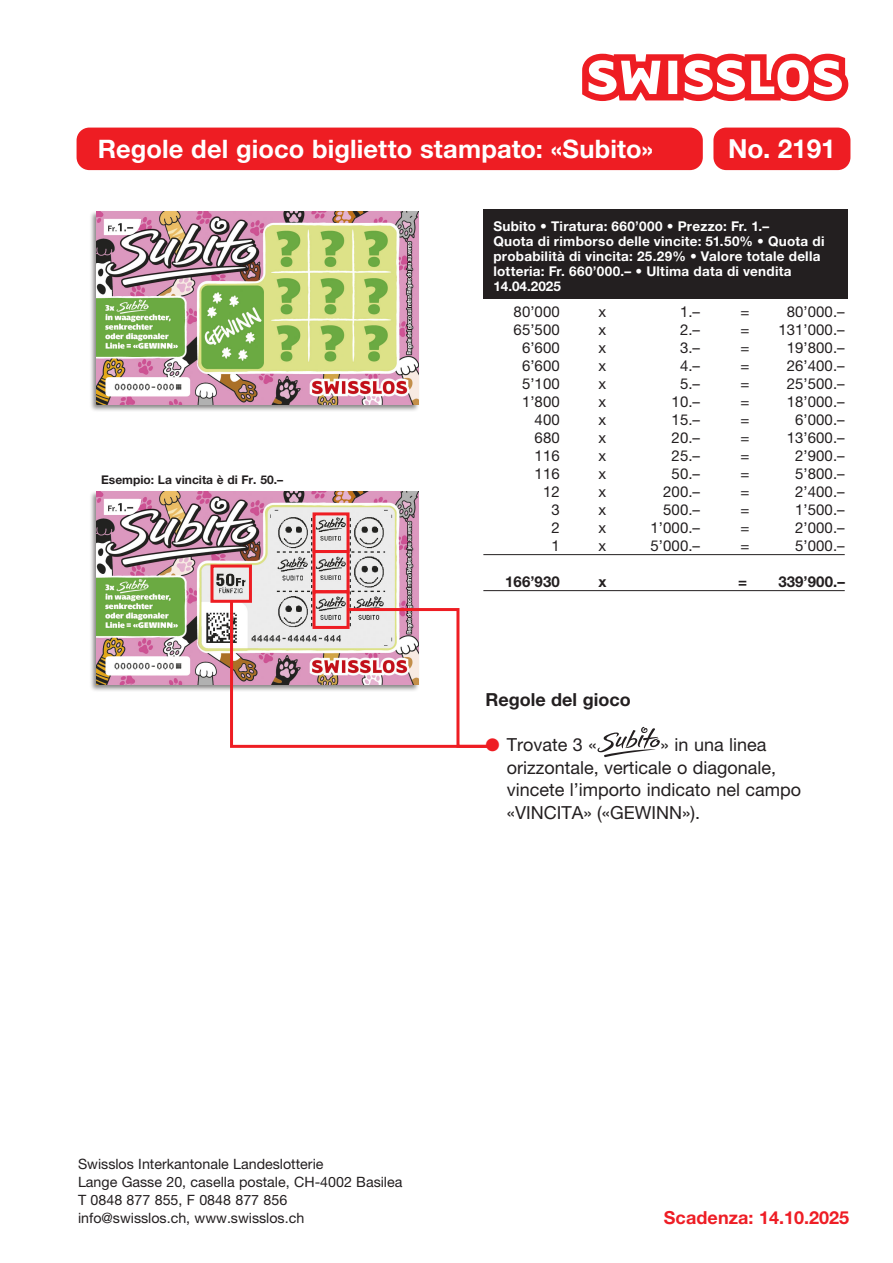
<style>
.page{position:relative;width:893px;height:1263px;background:#fff}
.page>*{position:absolute;margin:0;border:0;box-sizing:border-box;transform-origin:0 0}
.t1{font:700 26.25px "Helvetica Neue LT Std";color:#fff}
.t2{font:700 25.5px "Helvetica Neue LT Std";letter-spacing:.005em;color:#fff}
.t3{font:18px/22.5px "Helvetica Neue LT Std";color:#231f20}
.t4{font:700 18px "Helvetica Neue LT Std";letter-spacing:.005em;color:#ee1d25}
.t5{font:700 18px "Helvetica Neue LT Std";color:#231f20}
.t6{font:15px "Helvetica Neue LT Std";letter-spacing:.005em;color:#231f20}
.t7{font:700 15px "Helvetica Neue LT Std";letter-spacing:.005em;color:#231f20}
.t8{font:14.25px/18px "Helvetica Neue LT Std";color:#231f20}
.t9{font:700 13.5px/15px "Helvetica Neue LT Std";letter-spacing:.02em;color:#fff}
.t10{font:700 12px "Helvetica Neue LT Std";color:#231f20}
.s1{color:#ee1d23}
</style>
<div class="page">
<div style="left:89px;top:490px;width:331px;height:202px;background:#231f20;opacity:.55"></div>
<img style="left:97px;top:492px;width:321px;height:193px">
<svg style="left:597px;top:727px;width:63px;height:30px"></svg>
<div style="left:210px;top:564px;width:42px;height:39px;border:3px solid #ee1d23"></div>
<div style="left:89px;top:210px;width:331px;height:203px;background:#231f20;opacity:.55"></div>
<img style="left:97px;top:212px;width:321px;height:193px">
<svg style="left:582px;top:54px;width:266px;height:47px"></svg>
<div style="left:713px;top:128px;width:137px;height:42px;background:#ee1d23;border-radius:13px"></div>
<svg style="left:229px;top:599px;width:263px;height:149px"></svg>
<hr style="left:483px;top:554px;width:362px;height:1px;background:#231f20">
<hr style="left:483px;top:590px;width:362px;height:1px;background:#231f20">
<div style="left:483px;top:210px;width:364px;height:89px;background:#231f20"></div>
<div style="left:77px;top:128px;width:626px;height:42px;background:#ee1d23;border-radius:13px"></div>
<div style="left:313px;top:512px;width:37px;height:41px;border:3px solid #ee1d23"></div>
<div style="left:313px;top:550px;width:37px;height:43px;border:3px solid #ee1d23"></div>
<div style="left:313px;top:590px;width:37px;height:39px;border:3px solid #ee1d23"></div>
<h2 class="t2" style="left:98px;top:133px;width:557px">Regole del gioco biglietto stampato: «Subito»</h2>
<h1 class="t1" style="left:728px;top:133px;width:109px">No. 2191</h1>
<p class="t10" style="left:101px;top:472px;width:183px">Esempio: La vincita è di Fr. 50.–</p>
<p class="t9" style="left:493px;top:218px;width:333px">Subito • Tiratura: 660’000 • Prezzo: Fr. 1.–<br>Quota di rimborso delle vincite: 51.50% • Quota di probabilità di vincita: 25.29% • Valore totale della lotteria: Fr. 660’000.– • Ultima data di vendita 14.04.2025</p>
<p class="t6" style="left:514px;top:303px;width:48px">80’000</p>
<p class="t6" style="left:598px;top:303px;width:9px">x</p>
<p class="t6" style="left:680px;top:303px;width:22px">1.–</p>
<p class="t6" style="left:740px;top:303px;width:10px">=</p>
<p class="t6" style="left:787px;top:303px;width:60px">80’000.–</p>
<p class="t6" style="left:514px;top:321px;width:48px">65’500</p>
<p class="t6" style="left:598px;top:321px;width:9px">x</p>
<p class="t6" style="left:680px;top:321px;width:22px">2.–</p>
<p class="t6" style="left:740px;top:321px;width:10px">=</p>
<p class="t6" style="left:778px;top:321px;width:68px">131’000.–</p>
<p class="t6" style="left:522px;top:339px;width:39px">6’600</p>
<p class="t6" style="left:598px;top:339px;width:9px">x</p>
<p class="t6" style="left:680px;top:339px;width:22px">3.–</p>
<p class="t6" style="left:740px;top:339px;width:10px">=</p>
<p class="t6" style="left:787px;top:339px;width:60px">19’800.–</p>
<p class="t6" style="left:522px;top:357px;width:39px">6’600</p>
<p class="t6" style="left:598px;top:357px;width:9px">x</p>
<p class="t6" style="left:680px;top:357px;width:22px">4.–</p>
<p class="t6" style="left:740px;top:357px;width:10px">=</p>
<p class="t6" style="left:787px;top:357px;width:60px">26’400.–</p>
<p class="t6" style="left:522px;top:375px;width:39px">5’100</p>
<p class="t6" style="left:598px;top:375px;width:9px">x</p>
<p class="t6" style="left:680px;top:375px;width:22px">5.–</p>
<p class="t6" style="left:740px;top:375px;width:10px">=</p>
<p class="t6" style="left:787px;top:375px;width:60px">25’500.–</p>
<p class="t6" style="left:522px;top:393px;width:39px">1’800</p>
<p class="t6" style="left:598px;top:393px;width:9px">x</p>
<p class="t6" style="left:672px;top:393px;width:30px">10.–</p>
<p class="t6" style="left:740px;top:393px;width:10px">=</p>
<p class="t6" style="left:787px;top:393px;width:60px">18’000.–</p>
<p class="t6" style="left:535px;top:411px;width:27px">400</p>
<p class="t6" style="left:598px;top:411px;width:9px">x</p>
<p class="t6" style="left:672px;top:411px;width:30px">15.–</p>
<p class="t6" style="left:740px;top:411px;width:10px">=</p>
<p class="t6" style="left:795px;top:411px;width:51px">6’000.–</p>
<p class="t6" style="left:535px;top:429px;width:27px">680</p>
<p class="t6" style="left:598px;top:429px;width:9px">x</p>
<p class="t6" style="left:672px;top:429px;width:30px">20.–</p>
<p class="t6" style="left:740px;top:429px;width:10px">=</p>
<p class="t6" style="left:787px;top:429px;width:60px">13’600.–</p>
<p class="t6" style="left:535px;top:447px;width:27px">116</p>
<p class="t6" style="left:598px;top:447px;width:9px">x</p>
<p class="t6" style="left:672px;top:447px;width:30px">25.–</p>
<p class="t6" style="left:740px;top:447px;width:10px">=</p>
<p class="t6" style="left:795px;top:447px;width:51px">2’900.–</p>
<p class="t6" style="left:535px;top:465px;width:27px">116</p>
<p class="t6" style="left:598px;top:465px;width:9px">x</p>
<p class="t6" style="left:672px;top:465px;width:30px">50.–</p>
<p class="t6" style="left:740px;top:465px;width:10px">=</p>
<p class="t6" style="left:795px;top:465px;width:51px">5’800.–</p>
<p class="t6" style="left:543px;top:483px;width:18px">12</p>
<p class="t6" style="left:598px;top:483px;width:9px">x</p>
<p class="t6" style="left:663px;top:483px;width:38px">200.–</p>
<p class="t6" style="left:740px;top:483px;width:10px">=</p>
<p class="t6" style="left:795px;top:483px;width:51px">2’400.–</p>
<p class="t6" style="left:551px;top:501px;width:10px">3</p>
<p class="t6" style="left:598px;top:501px;width:9px">x</p>
<p class="t6" style="left:663px;top:501px;width:38px">500.–</p>
<p class="t6" style="left:740px;top:501px;width:10px">=</p>
<p class="t6" style="left:795px;top:501px;width:51px">1’500.–</p>
<p class="t6" style="left:551px;top:519px;width:10px">2</p>
<p class="t6" style="left:598px;top:519px;width:9px">x</p>
<p class="t6" style="left:650px;top:519px;width:51px">1’000.–</p>
<p class="t6" style="left:740px;top:519px;width:10px">=</p>
<p class="t6" style="left:795px;top:519px;width:51px">2’000.–</p>
<p class="t6" style="left:551px;top:537px;width:10px">1</p>
<p class="t6" style="left:598px;top:537px;width:9px">x</p>
<p class="t6" style="left:650px;top:537px;width:51px">5’000.–</p>
<p class="t6" style="left:740px;top:537px;width:10px">=</p>
<p class="t6" style="left:795px;top:537px;width:51px">5’000.–</p>
<p class="t7" style="left:505px;top:572px;width:56px">166’930</p>
<p class="t7" style="left:598px;top:572px;width:10px">x</p>
<p class="t7" style="left:738px;top:572px;width:10px">=</p>
<p class="t7" style="left:778px;top:572px;width:68px">339’900.–</p>
<p class="t5" style="left:485px;top:688px;width:147px">Regole del gioco</p>
<p class="t3" style="left:485px;top:733px;width:113px"><span class="s1">●</span> Trovate 3 «</p>
<p class="t3" style="left:507px;top:733px;width:296px;text-indent:154px">» in una linea orizzontale, verticale o diagonale, vincete l’importo indicato nel campo «VINCITA» («GEWINN»).</p>
<p class="t8" style="left:78px;top:1154px;width:326px">Swisslos Interkantonale Landeslotterie<br>Lange Gasse 20, casella postale, CH-4002 Basilea T 0848 877 855, F 0848 877 856 info@swisslos.ch, www.swisslos.ch</p>
<p class="t4" style="left:664px;top:1206px;width:187px">Scadenza: 14.10.2025</p>
</div>
